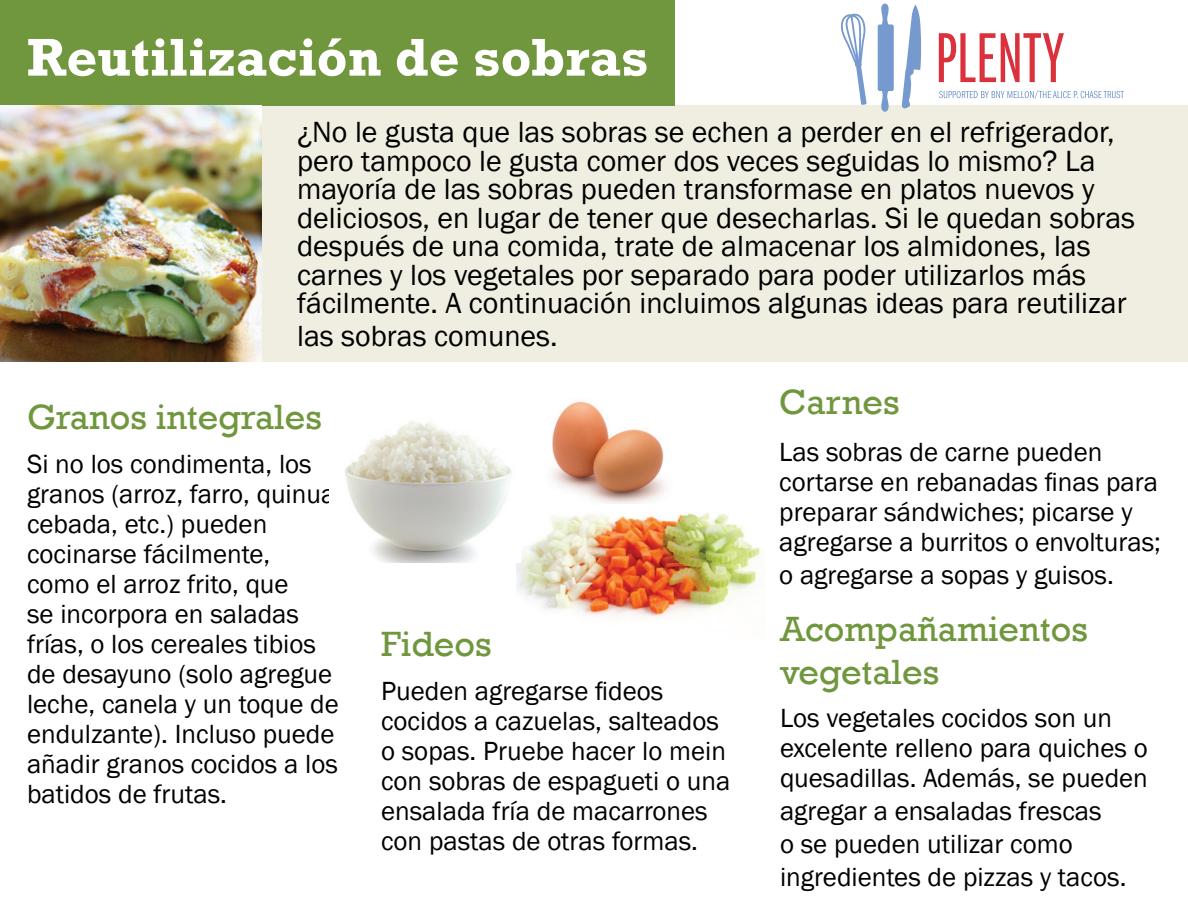
<style>
.page{position:relative;width:1188px;height:918px;background:#fff}
.page>*{position:absolute;margin:0;border:0;box-sizing:border-box;transform-origin:0 0}
.t1{font:700 54px "Rockwell";color:#fff}
.t2{font:36px/42px "Rockwell";color:#71973e}
.t3{font:30px/28.5px "Franklin Gothic";color:#000}
.t4{font:27px/30px "Franklin Gothic";color:#000}
</style>
<div class="page">
<div style="left:0;top:105px;width:1188px;height:257px;background:#efeee1"></div>
<div style="left:0;top:0;width:675px;height:105px;background:#71973e"></div>
<img style="left:0;top:105px;width:261px;height:257px">
<svg style="left:841px;top:13px;width:26px;height:92px"></svg>
<svg style="left:878px;top:4px;width:16px;height:108px"></svg>
<svg style="left:902px;top:5px;width:20px;height:104px"></svg>
<svg style="left:939px;top:33px;width:125px;height:49px"></svg>
<svg style="left:939px;top:90px;width:185px;height:9px"></svg>
<img style="left:516px;top:513px;width:245px;height:104px">
<img style="left:552px;top:401px;width:114px;height:103px">
<img style="left:345px;top:421px;width:175px;height:142px">
<h1 class="t1" style="left:27px;top:25px;width:623px">Reutilización de sobras</h1>
<p class="t3" style="left:297px;top:119px;width:840px">¿No le gusta que las sobras se echen a perder en el refrigerador, pero tampoco le gusta comer dos veces seguidas lo mismo? La mayoría de las sobras pueden transformase en platos nuevos y deliciosos, en lugar de tener que desecharlas. Si le quedan sobras después de una comida, trate de almacenar los almidones, las carnes y los vegetales por separado para poder utilizarlos más fácilmente. A continuación incluimos algunas ideas para reutilizar</p>
<p class="t3" style="left:297px;top:323px;width:262px">las sobras comunes.</p>
<h2 class="t2" style="left:27px;top:397px;width:296px">Granos integrales</h2>
<p class="t4" style="left:27px;top:449px;width:317px">Si no los condimenta, los granos (arroz, farro, quinua, cebada, etc.) pueden cocinarse fácilmente,<br>como el arroz frito, que<br>se incorpora en saladas frías, o los cereales tibios de desayuno (solo agregue leche, canela y un toque de endulzante). Incluso puede añadir granos cocidos a los batidos de frutas.</p>
<h2 class="t2" style="left:381px;top:624px;width:112px">Fideos</h2>
<p class="t4" style="left:381px;top:677px;width:351px">Pueden agregarse fideos cocidos a cazuelas, salteados o sopas. Pruebe hacer lo mein con sobras de espagueti o una ensalada fría de macarrones con pastas de otras formas.</p>
<h2 class="t2" style="left:779px;top:382px;width:122px">Carnes</h2>
<p class="t4" style="left:779px;top:437px;width:383px">Las sobras de carne pueden cortarse en rebanadas finas para preparar sándwiches; picarse y agregarse a burritos o envolturas;</p>
<p class="t4" style="left:779px;top:560px;width:336px">o agregarse a sopas y guisos.</p>
<h2 class="t2" style="left:780px;top:609px;width:309px">Acompañamientos vegetales</h2>
<p class="t4" style="left:780px;top:704px;width:369px">Los vegetales cocidos son un excelente relleno para quiches o quesadillas. Además, se pueden</p>
<p class="t4" style="left:780px;top:795px;width:348px;line-height:33px">agregar a ensaladas frescas<br>o se pueden utilizar como ingredientes de pizzas y tacos.</p>
</div>
